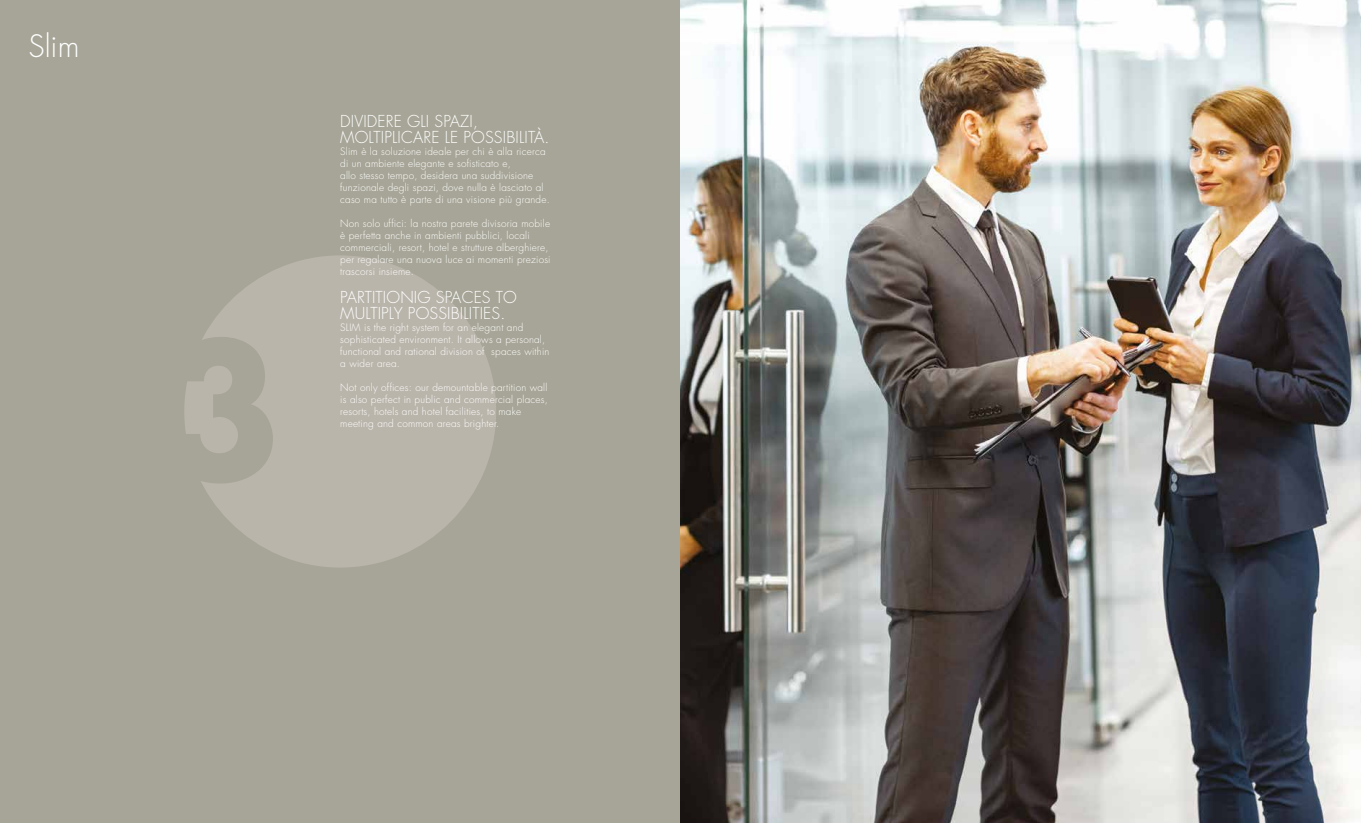
<style>
.page{position:relative;width:1361px;height:823px;background:#fff}
.page>*{position:absolute;margin:0;border:0;box-sizing:border-box;transform-origin:0 0}
.t1{font:300 30px "Futura";color:#fff}
.t2{font:300 16px/16px "Futura Std";letter-spacing:.01em;color:#fff}
.t3{font:300 10px/12px "Futura Std";letter-spacing:.02em;color:#fff}
</style>
<div class="page">
<div style="left:0;top:0;width:680px;height:822px;background:#a7a597"></div>
<div style="left:184px;top:255px;width:312px;height:312px;background:#bab5ab;border-radius:50%"></div>
<img style="left:680px;top:0;width:681px;height:822px">
<h1 class="t1" style="left:28px;top:28px;width:53px">Slim</h1>
<h2 class="t2" style="left:340px;top:113px;width:211px">DIVIDERE GLI SPAZI,<br>MOLTIPLICARE LE POSSIBILITÀ.</h2>
<p class="t3" style="left:340px;top:145px;width:211px">Slim è la soluzione ideale per chi è alla ricerca di un ambiente elegante e sofisticato e,<br>allo stesso tempo, desidera una suddivisione funzionale degli spazi, dove nulla è lasciato al caso ma tutto è parte di una visione più grande.</p>
<p class="t3" style="left:340px;top:217px;width:212px">Non solo uffici: la nostra parete divisoria mobile è perfetta anche in ambienti pubblici, locali commerciali, resort, hotel e strutture alberghiere, per regalare una nuova luce ai momenti preziosi trascorsi insieme.</p>
<h2 class="t2" style="left:340px;top:289px;width:178px">PARTITIONIG SPACES TO<br>MULTIPLY POSSIBILITIES.</h2>
<p class="t3" style="left:340px;top:321px;width:211px">SLIM is the right system for an elegant and sophisticated environment. It allows a personal, functional and rational division of spaces within a wider area.</p>
<p class="t3" style="left:340px;top:381px;width:209px">Not only offices: our demountable partition wall is also perfect in public and commercial places, resorts, hotels and hotel facilities, to make meeting and common areas brighter.</p>
</div>
